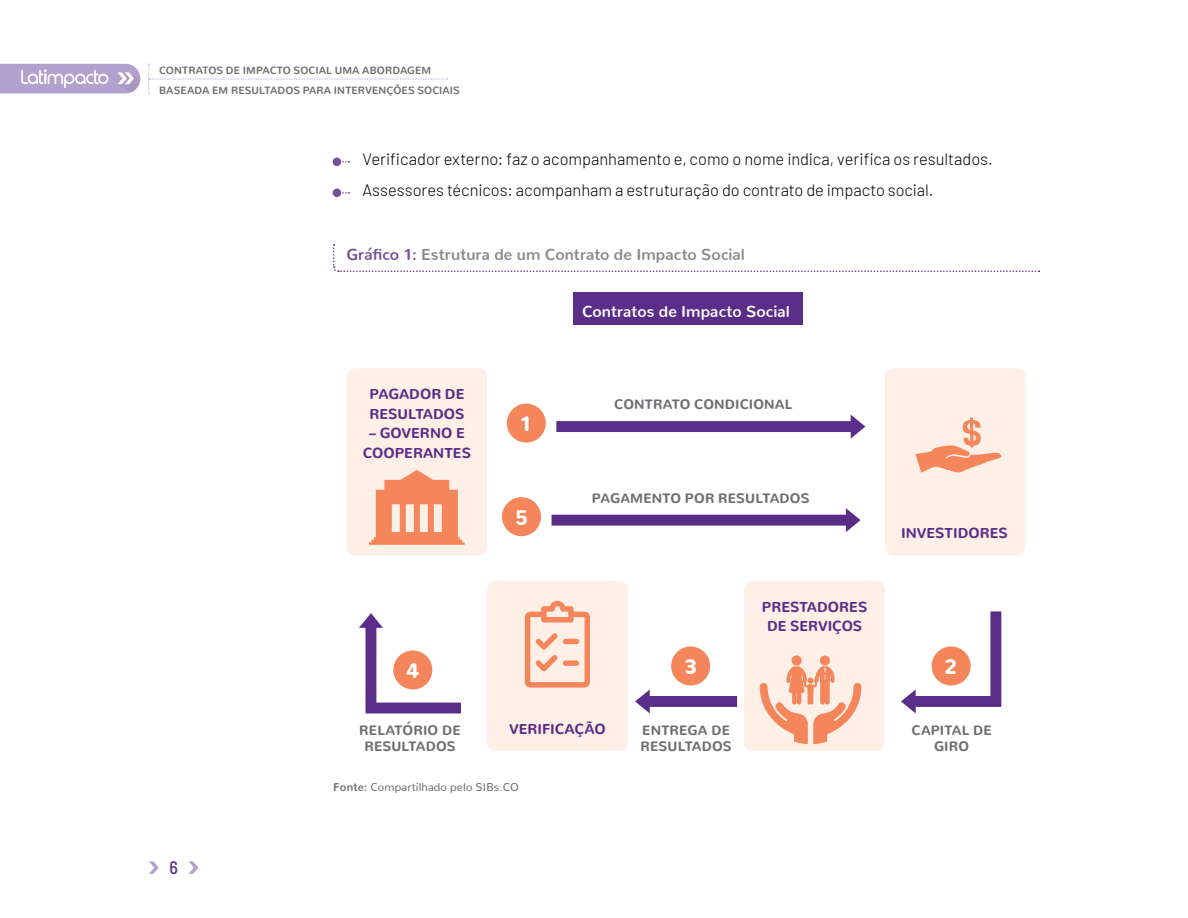
<style>
.page{position:relative;width:1188px;height:918px;background:#fff}
.page>*{position:absolute;margin:0;border:0;box-sizing:border-box;transform-origin:0 0}
.t1{font:900 21px "Nunito";color:#fff}
.t2{font:500 semi-condensed 18px "Barlow";color:#5a2d88}
.t3{font:300 16.5px/31px "Barlow";color:#000}
.t4{font:700 15.75px "Nunito";letter-spacing:.005em;color:#888a8c}
.t5{font:700 15.75px "Nunito";letter-spacing:.005em;color:#fff}
.t6{font:800 14.25px/19.5px "Nunito";color:#5a2d88;text-align:center}
.t7{font:800 13.5px/16.2px "Nunito";letter-spacing:.01em;color:#6d6e71}
.t8{font:11.25px "Nunito";letter-spacing:.015em;color:#6d6e71}
.t9{font:700 10.5px/19.5px "Nunito";letter-spacing:.01em;color:#6d6e71}
.s1{color:#735099}
.s2{font-weight:700}
</style>
<div class="page">
<svg style="left:189px;top:861px;width:9px;height:13px"></svg>
<svg style="left:149px;top:861px;width:10px;height:13px"></svg>
<svg style="left:148px;top:64px;width:300px;height:31px"></svg>
<svg style="left:0;top:64px;width:140px;height:30px;background:#beaed4"></svg>
<svg style="left:341px;top:161px;width:8px;height:2px"></svg>
<div style="left:333px;top:158px;width:8px;height:8px;background:#735099;border-radius:50%"></div>
<svg style="left:341px;top:192px;width:8px;height:2px"></svg>
<div style="left:333px;top:189px;width:8px;height:8px;background:#735099;border-radius:50%"></div>
<svg style="left:333px;top:244px;width:706px;height:28px"></svg>
<div style="left:574px;top:293px;width:229px;height:32px;background:#5a2d88"></div>
<div style="left:507px;top:404px;width:39px;height:39px;background:#f5855a;border-radius:50%"></div>
<svg style="left:556px;top:415px;width:309px;height:24px"></svg>
<div style="left:502px;top:497px;width:39px;height:39px;background:#f5855a;border-radius:50%"></div>
<svg style="left:552px;top:508px;width:309px;height:24px"></svg>
<div style="left:671px;top:647px;width:39px;height:39px;background:#f5855a;border-radius:50%"></div>
<div style="left:885px;top:368px;width:141px;height:187px;background:#feefe7;border-radius:9px"></div>
<div style="left:487px;top:581px;width:141px;height:170px;background:#feefe7;border-radius:9px"></div>
<svg style="left:901px;top:611px;width:100px;height:102px"></svg>
<svg style="left:359px;top:613px;width:102px;height:100px"></svg>
<svg style="left:635px;top:689px;width:102px;height:24px"></svg>
<div style="left:346px;top:368px;width:141px;height:187px;background:#feefe7;border-radius:9px"></div>
<svg style="left:369px;top:470px;width:96px;height:75px"></svg>
<svg style="left:916px;top:417px;width:86px;height:56px"></svg>
<svg style="left:525px;top:601px;width:65px;height:87px"></svg>
<div style="left:744px;top:581px;width:141px;height:170px;background:#feefe7;border-radius:9px"></div>
<div style="left:792px;top:655px;width:10px;height:11px;background:#f5855a;border-radius:5px"></div>
<div style="left:820px;top:656px;width:10px;height:10px;background:#f5855a;border-radius:50%"></div>
<svg style="left:759px;top:666px;width:103px;height:78px"></svg>
<p class="t9" style="left:159px;top:59px;width:302px">CONTRATOS DE IMPACTO SOCIAL UMA ABORDAGEM<br>BASEADA EM RESULTADOS PARA INTERVENÇÕES SOCIAIS</p>
<p class="t3" style="left:362px;top:143px;width:632px">Verificador externo: faz o acompanhamento e, como o nome indica, verifica os resultados.<br>Assessores técnicos: acompanham a estruturação do contrato de impacto social.</p>
<p class="t4" style="left:346px;top:240px;width:400px"><span class="s1">Gráfico 1:</span> Estrutura de um Contrato de Impacto Social</p>
<p class="t6" style="left:369px;top:383px;width:96px;text-align:left">PAGADOR DE<br>RESULTADOS</p>
<p class="t6" style="left:363px;top:422px;width:109px">– GOVERNO E<br>COOPERANTES</p>
<p class="t1" style="left:520px;top:404px;width:15px">1</p>
<p class="t1" style="left:515px;top:498px;width:15px">5</p>
<p class="t5" style="left:582px;top:297px;width:209px">Contratos de Impacto Social</p>
<p class="t7" style="left:614px;top:395px;width:180px">CONTRATO CONDICIONAL</p>
<p class="t7" style="left:592px;top:488px;width:219px">PAGAMENTO POR RESULTADOS</p>
<p class="t6" style="left:762px;top:595px;width:107px">PRESTADORES<br>DE SERVIÇOS</p>
<p class="t6" style="left:901px;top:522px;width:108px">INVESTIDORES</p>
<p class="t1" style="left:406px;top:651px;width:15px">4</p>
<p class="t1" style="left:684px;top:647px;width:15px">3</p>
<p class="t1" style="left:944px;top:647px;width:15px">2</p>
<p class="t2" style="left:169px;top:856px;width:10px">6</p>
<p class="t7" style="left:359px;top:721px;width:103px">RELATÓRIO DE</p>
<p class="t6" style="left:509px;top:717px;width:98px">VERIFICAÇÃO</p>
<p class="t7" style="left:364px;top:737px;width:93px">RESULTADOS</p>
<p class="t8" style="left:333px;top:777px;width:187px"><span class="s2">Fonte:</span> Compartilhado pelo SIBs.CO</p>
<p class="t7" style="left:640px;top:721px;width:93px">ENTREGA DE<br>RESULTADOS</p>
<p class="t7" style="left:912px;top:721px;width:82px;text-align:center">CAPITAL DE<br>GIRO</p>
</div>
